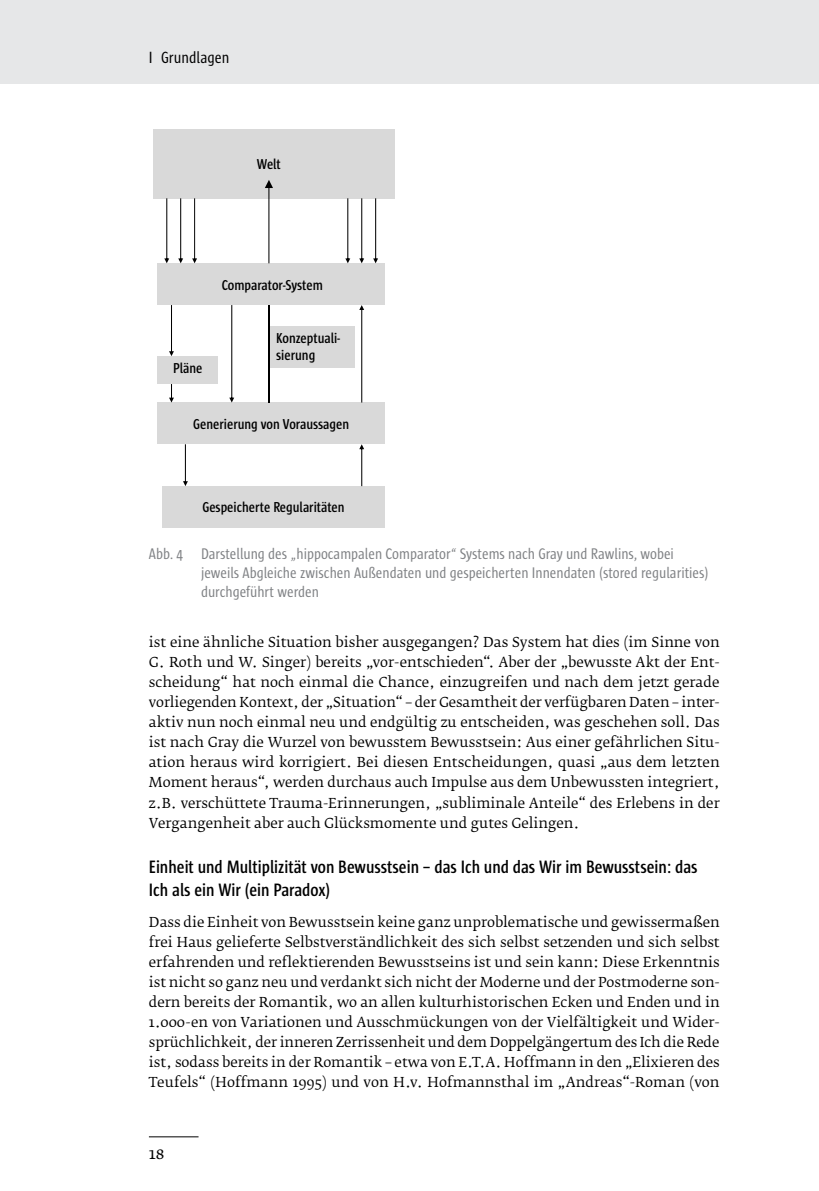
<style>
.page{position:relative;width:819px;height:1191px;background:#fff}
.page>*{position:absolute;margin:0;border:0;box-sizing:border-box;transform-origin:0 0}
.t1{font:600 18.38px/22.8px "Sun Cd";color:#000}
.t2{font:16.62px "Sun Cd";color:#000}
.t3{font:15.75px/18.9px "Sun Cd";color:#808285}
.t4{font:15.75px "Fedra Serif B Pro";color:#000}
.t5{font:600 14.7px/17.7px "Sun Cd";color:#000}
.t6{font:13.65px/20.1px "Fedra Serif B Pro";color:#000;text-align:justify}
</style>
<div class="page">
<div style="left:0;top:0;width:819px;height:84px;background:#e6e7e8"></div>
<hr style="left:149px;top:1136px;width:49px;height:1px;background:#000">
<div style="left:153px;top:129px;width:241px;height:69px;background:#d9d9d9"></div>
<div style="left:157px;top:263px;width:228px;height:42px;background:#d9d9d9"></div>
<div style="left:157px;top:402px;width:228px;height:42px;background:#d9d9d9"></div>
<div style="left:162px;top:486px;width:223px;height:42px;background:#d9d9d9"></div>
<div style="left:157px;top:356px;width:61px;height:28px;background:#d9d9d9"></div>
<svg style="left:183px;top:444px;width:5px;height:42px"></svg>
<svg style="left:169px;top:384px;width:5px;height:18px"></svg>
<svg style="left:169px;top:305px;width:5px;height:51px"></svg>
<svg style="left:229px;top:305px;width:5px;height:97px"></svg>
<svg style="left:359px;top:444px;width:5px;height:42px"></svg>
<svg style="left:359px;top:305px;width:5px;height:97px"></svg>
<svg style="left:373px;top:198px;width:5px;height:65px"></svg>
<svg style="left:359px;top:198px;width:5px;height:65px"></svg>
<svg style="left:345px;top:198px;width:5px;height:65px"></svg>
<svg style="left:164px;top:198px;width:5px;height:65px"></svg>
<svg style="left:178px;top:198px;width:5px;height:65px"></svg>
<svg style="left:192px;top:198px;width:5px;height:65px"></svg>
<hr style="left:268px;top:305px;width:1px;height:97px;background:#000">
<svg style="left:265px;top:180px;width:8px;height:83px"></svg>
<div style="left:270px;top:326px;width:85px;height:41px;background:#d9d9d9"></div>
<p class="t2" style="left:149px;top:49px;width:82px">I Grundlagen</p>
<p class="t5" style="left:257px;top:155px;width:26px">Welt</p>
<p class="t5" style="left:173px;top:359px;width:31px">Pläne</p>
<p class="t5" style="left:222px;top:276px;width:103px">Comparator-System</p>
<p class="t5" style="left:276px;top:329px;width:65px">Konzeptuali&shy;sierung</p>
<p class="t5" style="left:193px;top:415px;width:157px">Generierung von Voraussagen</p>
<p class="t5" style="left:202px;top:499px;width:144px">Gespeicherte Regularitäten</p>
<p class="t3" style="left:201px;top:544px;width:509px;text-indent:-52px">Abb. 4 Darstellung des „hippocampalen Comparator“ Systems nach Gray und Rawlins, wobei jeweils Abgleiche zwischen Außendaten und gespeicherten Innendaten (stored regularities) durchgeführt werden</p>
<p class="t6" style="left:149px;top:632px;width:572px">ist eine ähnliche Situation bisher ausgegangen? Das System hat dies (im Sinne von G. Roth und W. Singer) bereits „vor-entschieden“. Aber der „bewusste Akt der Ent&shy;scheidung“ hat noch einmal die Chance, einzugreifen und nach dem jetzt gerade vorliegenden Kontext, der „Situation“ – der Gesamtheit der verfügbaren Daten – inter&shy;aktiv nun noch einmal neu und endgültig zu entscheiden, was geschehen soll. Das ist nach Gray die Wurzel von bewusstem Bewusstsein: Aus einer gefährlichen Situ&shy;ation heraus wird korrigiert. Bei diesen Entscheidungen, quasi „aus dem letzten Moment heraus“, werden durchaus auch Impulse aus dem Unbewussten integriert, z.B. verschüttete Trauma-Erinnerungen, „subliminale Anteile“ des Erlebens in der Vergangenheit aber auch Glücksmomente und gutes Gelingen.</p>
<h1 class="t1" style="left:149px;top:856px;width:550px">Einheit und Multiplizität von Bewusstsein – das Ich und das Wir im Bewusstsein: das<br>Ich als ein Wir (ein Paradox)</h1>
<p class="t6" style="left:149px;top:912px;width:572px">Dass die Einheit von Bewusstsein keine ganz unproblematische und gewissermaßen frei Haus gelieferte Selbstverständlichkeit des sich selbst setzenden und sich selbst erfahrenden und reflektierenden Bewusstseins ist und sein kann: Diese Erkenntnis ist nicht so ganz neu und verdankt sich nicht der Moderne und der Postmoderne son&shy;dern bereits der Romantik, wo an allen kulturhistorischen Ecken und Enden und in 1.000-en von Variationen und Ausschmückungen von der Vielfältigkeit und Wider&shy;sprüchlichkeit, der inneren Zerrissenheit und dem Doppelgängertum des Ich die Rede ist, sodass bereits in der Romantik – etwa von E.T.A. Hoffmann in den „Elixieren des Teufels“ (Hoffmann 1995) und von H.v. Hofmannsthal im „Andreas“-Roman (von</p>
<p class="t4" style="left:149px;top:1144px;width:17px">18</p>
</div>
